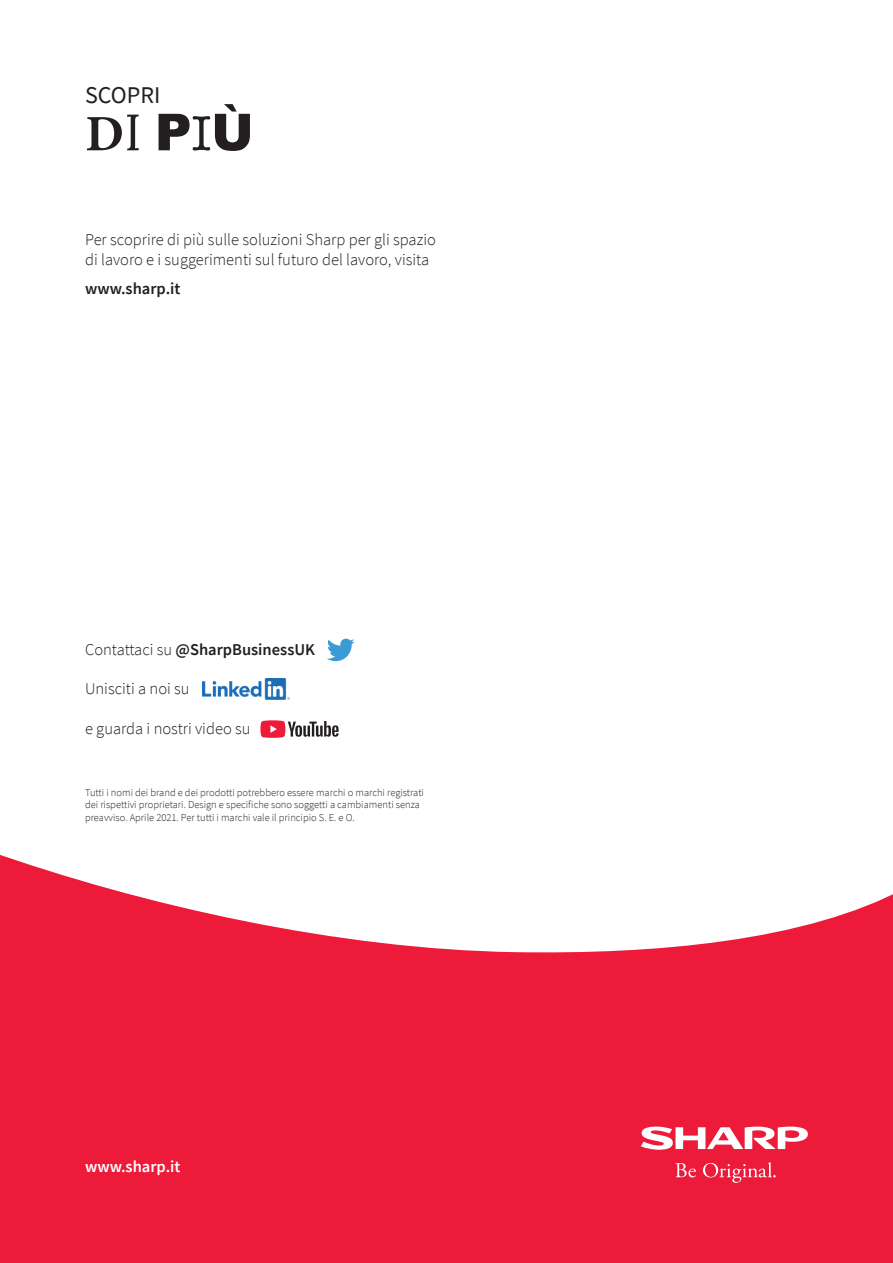
<style>
.page{position:relative;width:893px;height:1263px;background:#fff}
.page>*{position:absolute;margin:0;border:0;box-sizing:border-box;transform-origin:0 0}
.t1{font:900 51px "Arial";color:#231f20}
.t2{font:24px "Source Sans Pro";color:#231f20}
.t3{font:300 16.5px/19.8px "Source Sans Pro";color:#231f20}
.t4{font:600 16.5px "Source Sans Pro";color:#231f20}
.t5{font:600 16.5px "Source Sans Pro";color:#fff}
.t6{font:300 10.5px/12.6px "Source Sans Pro";color:#231f20}
.s1{font-family:"Minion Pro";font-weight:700}
.s2{font-family:"Lora";font-weight:400}
.s3{font-family:"American Typewriter";font-weight:400}
.s4{font-weight:300}
</style>
<div class="page">
<svg style="left:0;top:855px;width:893px;height:408px;fill:#ed1a3a"></svg>
<svg style="left:327px;top:639px;width:27px;height:22px"></svg>
<img style="left:202px;top:679px;width:87px;height:21px">
<svg style="left:260px;top:720px;width:79px;height:18px"></svg>
<svg style="left:675px;top:1163px;width:21px;height:14px"></svg>
<svg style="left:703px;top:1162px;width:73px;height:21px;background:#ef415c"></svg>
<svg style="left:641px;top:1126px;width:168px;height:24px"></svg>
<h2 class="t2" style="left:85px;top:80px;width:77px">SCOPRI</h2>
<h1 class="t1" style="left:85px;top:95px;width:170px"><span class="s1">D</span><span class="s2">I</span> P<span class="s3">I</span>Ù</h1>
<h3 class="t3" style="left:85px;top:230px;width:352px">Per scoprire di più sulle soluzioni Sharp per gli spazio di lavoro e i suggerimenti sul futuro del lavoro, visita</h3>
<h3 class="t4" style="left:85px;top:277px;width:97px">www.sharp.it</h3>
<h3 class="t4" style="left:85px;top:638px;width:232px"><span class="s4">Contattaci su</span> @SharpBusinessUK</h3>
<h3 class="t3" style="left:85px;top:679px;width:106px">Unisciti a noi su</h3>
<h3 class="t3" style="left:85px;top:718px;width:167px">e guarda i nostri video su</h3>
<p class="t6" style="left:85px;top:786px;width:340px">Tutti i nomi dei brand e dei prodotti potrebbero essere marchi o marchi registrati dei rispettivi proprietari. Design e specifiche sono soggetti a cambiamenti senza preavviso. Aprile 2021. Per tutti i marchi vale il principio S. E. e O.</p>
<h3 class="t5" style="left:85px;top:1156px;width:97px">www.sharp.it</h3>
</div>
